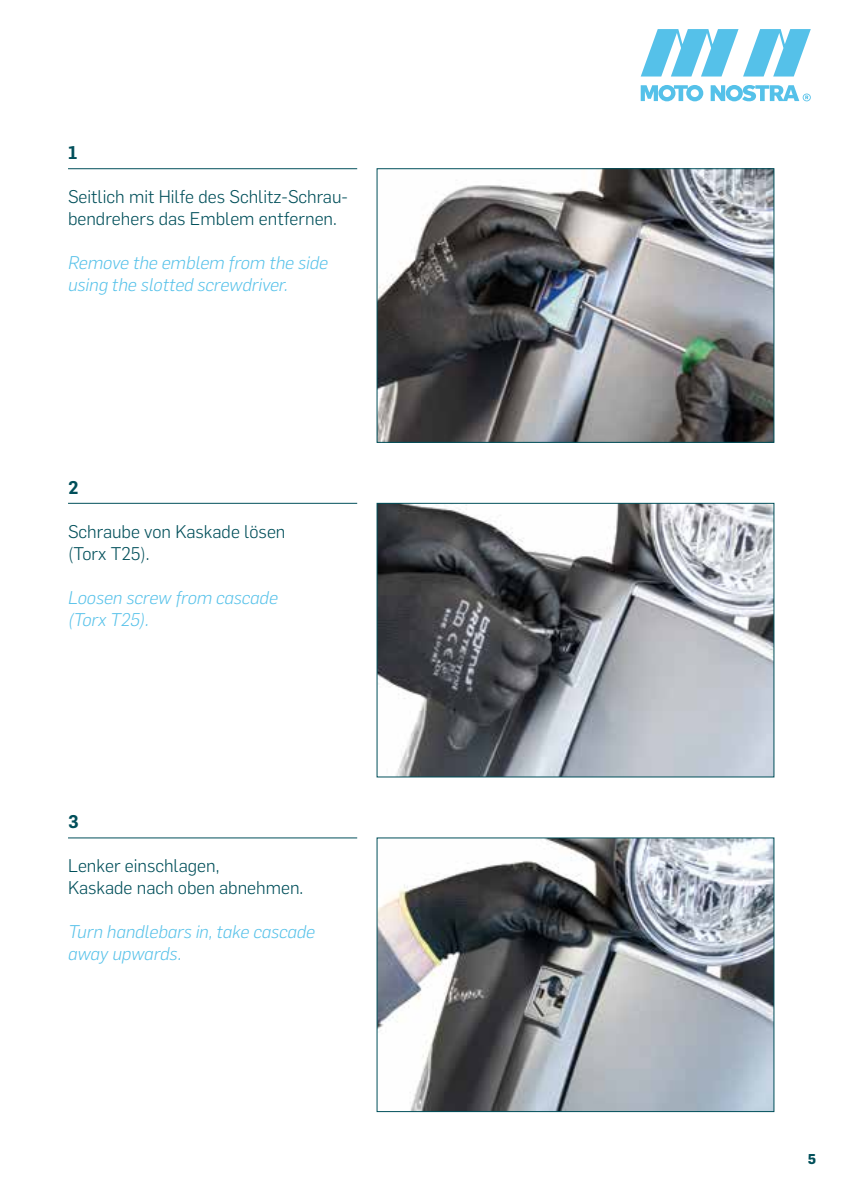
<style>
.page{position:relative;width:842px;height:1191px;background:#fff}
.page>*{position:absolute;margin:0;border:0;box-sizing:border-box;transform-origin:0 0}
.t1{font:300 18px/22px "Flama";color:#004f5a}
.t2{font:italic 300 18px/22px "Flama";color:#55c1e9}
.t3{font:600 18px "Flama";color:#004f5a}
.t4{font:700 14px "Flama";color:#004f5a}
</style>
<div class="page">
<svg style="left:641px;top:29px;width:170px;height:72px"></svg>
<hr style="left:68px;top:168px;width:289px;height:1px;background:#004f5a">
<hr style="left:68px;top:503px;width:289px;height:1px;background:#004f5a">
<hr style="left:68px;top:837px;width:289px;height:1px;background:#004f5a">
<img style="left:379px;top:170px;width:393px;height:271px">
<div style="left:377px;top:168px;width:397px;height:275px;border:1px solid #004f5a"></div>
<img style="left:379px;top:505px;width:393px;height:270px">
<div style="left:377px;top:503px;width:397px;height:274px;border:1px solid #004f5a"></div>
<img style="left:379px;top:839px;width:393px;height:271px">
<div style="left:377px;top:837px;width:397px;height:275px;border:1px solid #004f5a"></div>
<p class="t3" style="left:68px;top:139px;width:11px">1</p>
<p class="t1" style="left:68px;top:184px;width:281px">Seitlich mit Hilfe des Schlitz-Schrau&shy;bendrehers das Emblem entfernen.</p>
<p class="t2" style="left:68px;top:251px;width:261px">Remove the emblem from the side using the slotted screwdriver.</p>
<p class="t3" style="left:68px;top:474px;width:12px">2</p>
<p class="t1" style="left:68px;top:519px;width:219px">Schraube von Kaskade lösen (Torx T25).</p>
<p class="t2" style="left:68px;top:585px;width:211px">Loosen screw from cascade (Torx T25).</p>
<p class="t3" style="left:68px;top:808px;width:12px">3</p>
<p class="t1" style="left:68px;top:853px;width:237px">Lenker einschlagen,<br>Kaskade nach oben abnehmen.</p>
<p class="t2" style="left:68px;top:919px;width:249px">Turn handlebars in, take cascade away upwards.</p>
<p class="t4" style="left:808px;top:1148px;width:10px">5</p>
</div>
